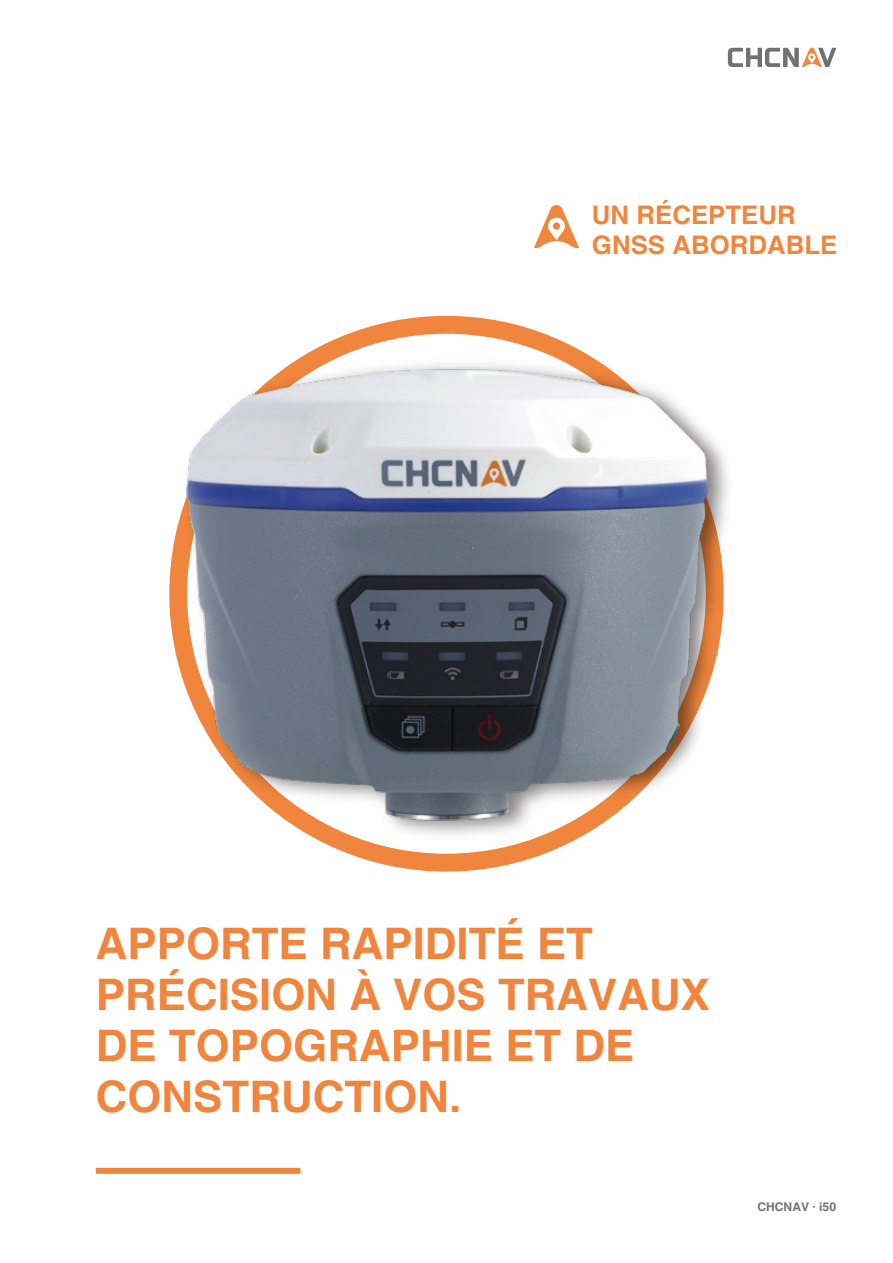
<style>
.page{position:relative;width:893px;height:1263px;background:#fff}
.page>*{position:absolute;margin:0;border:0;box-sizing:border-box;transform-origin:0 0}
.t1{font:700 43.5px/51px "Helvetica";color:#f0863d}
.t2{font:700 25.65px/30.8px "Helvetica";color:#f0863d}
.t3{font:700 12px "Helvetica";color:#727171}
</style>
<div class="page">
<svg style="left:728px;top:48px;width:108px;height:19px"></svg>
<svg style="left:534px;top:205px;width:45px;height:43px"></svg>
<div style="left:553px;top:222px;width:7px;height:8px;background:#f0863d;border-radius:50%"></div>
<svg style="left:169px;top:316px;width:413px;height:555px"></svg>
<div style="left:96px;top:1168px;width:204px;height:6px;background:#f0863d"></div>
<img style="left:175px;top:351px;width:553px;height:495px">
<img style="left:170px;top:361px;width:553px;height:465px">
<p class="t2" style="left:592px;top:200px;width:247px">UN RÉCEPTEUR<br>GNSS ABORDABLE</p>
<p class="t1" style="left:96px;top:920px;width:616px">APPORTE RAPIDITÉ ET<br>PRÉCISION À VOS TRAVAUX<br>DE TOPOGRAPHIE ET DE<br>CONSTRUCTION.</p>
<p class="t3" style="left:757px;top:1199px;width:80px">CHCNAV · i50</p>
</div>
